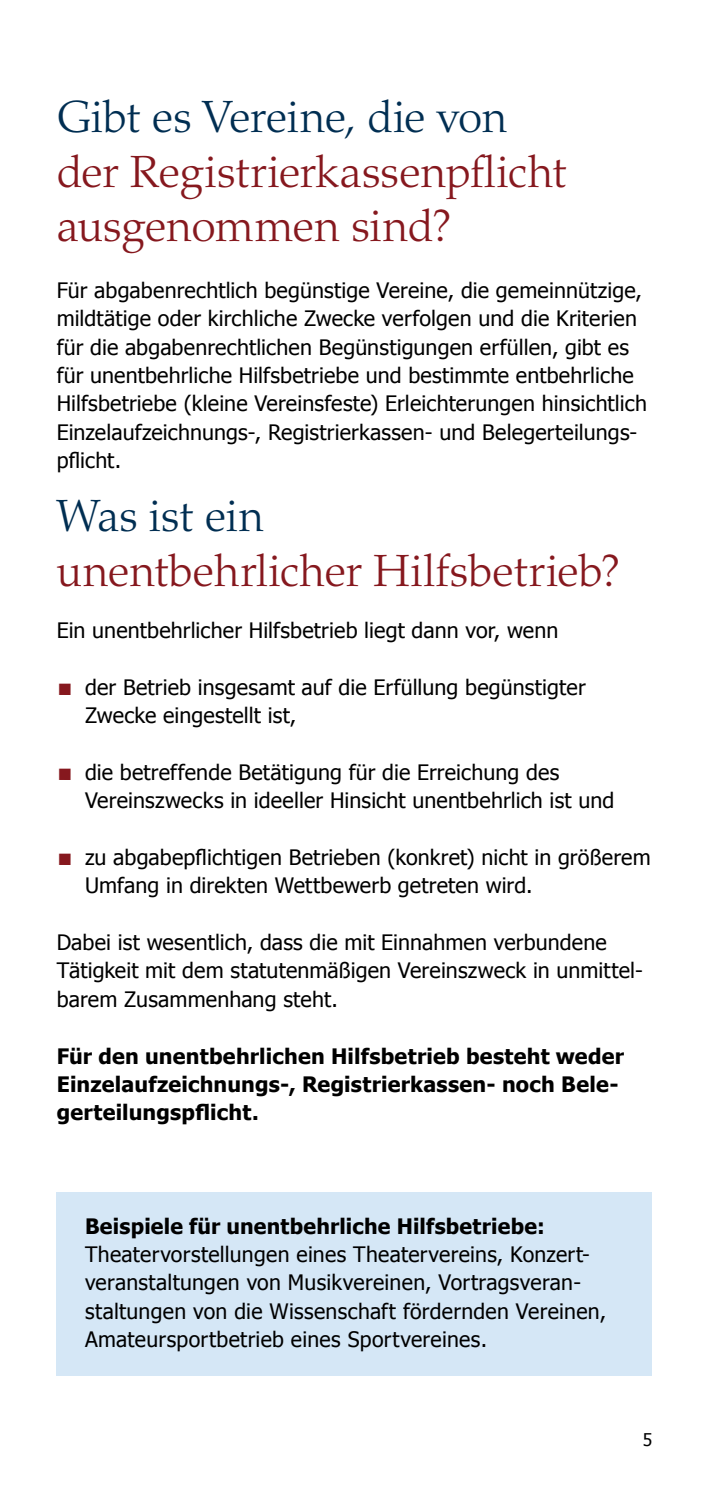
<style>
.page{position:relative;width:709px;height:1489px;background:#fff}
.page>*{position:absolute;margin:0;border:0;box-sizing:border-box;transform-origin:0 0}
.t1{font:300 45px/54px "Palatino LT Pro";letter-spacing:-.005em;color:#86181e}
.t2{font:300 45px "Palatino LT Pro";letter-spacing:-.005em;color:#002e52}
.t3{font:21.25px/28.2px "Tahoma";letter-spacing:.005em;color:#000}
.t4{font:700 21.25px/28.2px "Tahoma";letter-spacing:.01em;color:#000}
.t5{font:17.5px "Tahoma";color:#000}
.s1{color:#86181e}
</style>
<div class="page">
<div style="left:57px;top:1191px;width:595px;height:184px;background:#d5e7f6"></div>
<h1 class="t2" style="left:57px;top:90px;width:452px">Gibt es Vereine, die von</h1>
<h1 class="t1" style="left:57px;top:145px;width:511px">der Registrierkassenpflicht ausgenommen sind?</h1>
<p class="t3" style="left:57px;top:275px;width:592px">Für abgabenrechtlich begünstige Vereine, die gemeinnützige, mildtätige oder kirchliche Zwecke verfolgen und die Kriterien für die abgabenrechtlichen Begünstigungen erfüllen, gibt es für unentbehrliche Hilfsbetriebe und bestimmte entbehrliche Hilfsbetriebe (kleine Vereinsfeste) Erleichterungen hinsichtlich Einzelaufzeichnungs-, Registrierkassen- und Belegerteilungs&shy;pflicht.</p>
<h1 class="t2" style="left:57px;top:488px;width:209px">Was ist ein</h1>
<h1 class="t1" style="left:57px;top:543px;width:566px">unentbehrlicher Hilfsbetrieb?</h1>
<p class="t3" style="left:57px;top:615px;width:503px">Ein unentbehrlicher Hilfsbetrieb liegt dann vor, wenn</p>
<p class="t3" style="left:85px;top:672px;width:502px;text-indent:-28px"><span class="s1">■</span> der Betrieb insgesamt auf die Erfüllung begünstigter<br>Zwecke eingestellt ist,</p>
<p class="t3" style="left:85px;top:757px;width:531px;text-indent:-28px"><span class="s1">■</span> die betreffende Betätigung für die Erreichung des<br>Vereinszwecks in ideeller Hinsicht unentbehrlich ist und</p>
<p class="t3" style="left:85px;top:842px;width:567px;text-indent:-28px"><span class="s1">■</span> zu abgabepflichtigen Betrieben (konkret) nicht in größerem<br>Umfang in direkten Wettbewerb getreten wird.</p>
<p class="t3" style="left:57px;top:927px;width:588px">Dabei ist wesentlich, dass die mit Einnahmen verbundene<br>Tätigkeit mit dem statutenmäßigen Vereinszweck in unmittel&shy;barem Zusammenhang steht.</p>
<p class="t4" style="left:57px;top:1040px;width:569px">Für den unentbehrlichen Hilfsbetrieb besteht weder<br>Einzelaufzeichnungs-, Registrierkassen- noch Bele&shy;gerteilungspflicht.</p>
<p class="t4" style="left:85px;top:1211px;width:461px">Beispiele für unentbehrliche Hilfsbetriebe:</p>
<p class="t3" style="left:85px;top:1239px;width:522px">Theatervorstellungen eines Theatervereins, Konzert&shy;veranstaltungen von Musikvereinen, Vortragsveran&shy;staltungen von die Wissenschaft fördernden Vereinen, Amateursportbetrieb eines Sportvereines.</p>
<p class="t5" style="left:642px;top:1427px;width:11px">5</p>
</div>
